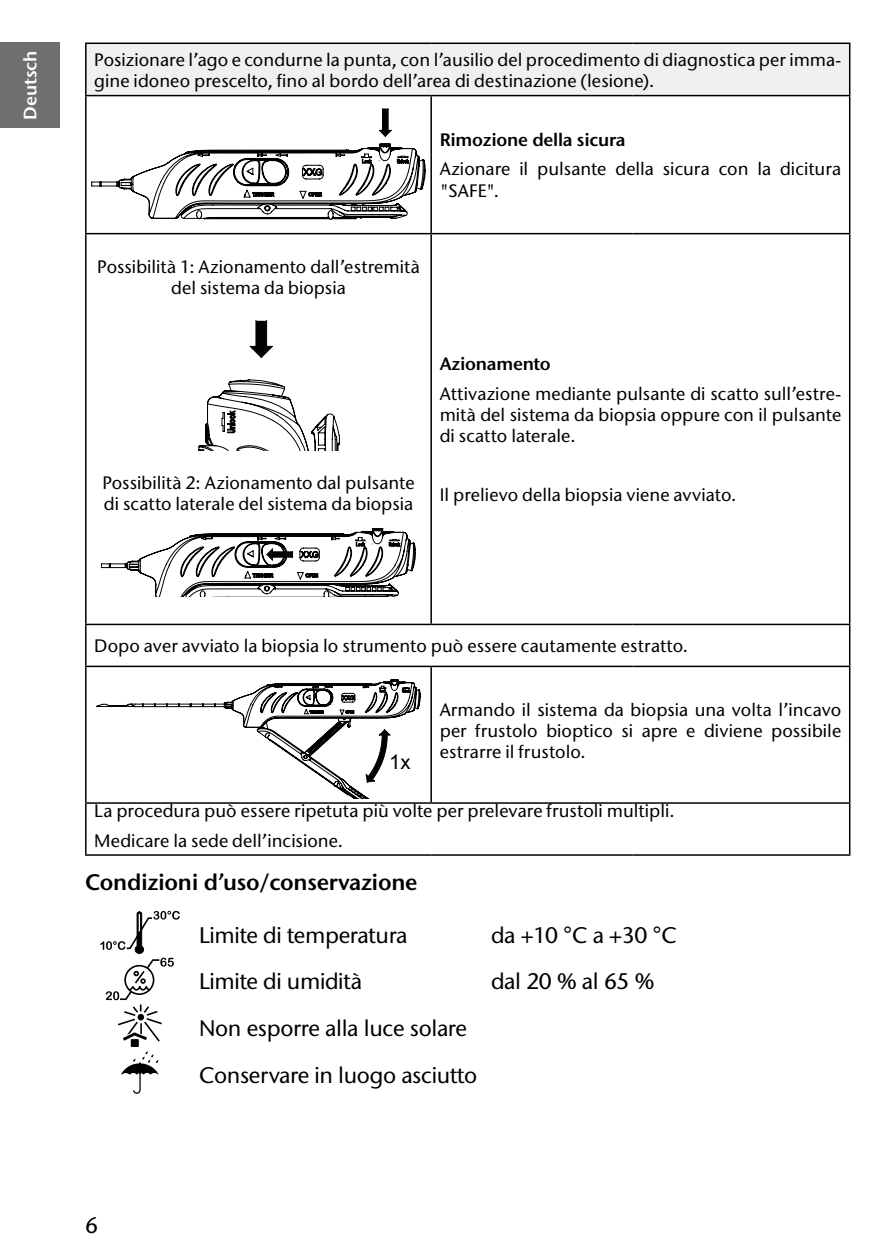
<style>
.page{position:relative;width:893px;height:1259px;background:#fff}
.page>*{position:absolute;margin:0;border:0;box-sizing:border-box;transform-origin:0 0}
.t1{font:500 22.5px/46.8px "Stone Sans ITC Pro";letter-spacing:-.015em;color:#000}
.t2{font:600 22.5px "Stone Sans ITC Pro";letter-spacing:-.015em;color:#000}
.t3{font:500 18px/21px "Stone Sans ITC Pro";letter-spacing:.005em;color:#000}
.t4{font:600 18px "Stone Sans ITC Pro";letter-spacing:-.015em;color:#000}
.t5{font:600 18px "Stone Sans ITC Pro";color:#fff}
</style>
<div class="page">
<div style="left:0;top:43px;width:60px;height:85px;background:#706f6f"></div>
<div style="left:86px;top:43px;width:764px;height:53px;background:#f0f0f0"></div>
<svg style="left:87px;top:96px;width:762px;height:703px"></svg>
<hr style="left:849px;top:44px;width:1px;height:51px;background:#000">
<hr style="left:849px;top:96px;width:1px;height:137px;background:#000">
<hr style="left:849px;top:234px;width:1px;height:389px;background:#000">
<hr style="left:849px;top:625px;width:1px;height:40px;background:#000">
<hr style="left:849px;top:667px;width:1px;height:135px;background:#000">
<hr style="left:849px;top:804px;width:1px;height:50px;background:#000">
<hr style="left:85px;top:96px;width:2px;height:137px;background:#000">
<hr style="left:85px;top:234px;width:2px;height:389px;background:#000">
<hr style="left:85px;top:667px;width:2px;height:135px;background:#000">
<hr style="left:85px;top:95px;width:346px;height:1px;background:#000">
<hr style="left:85px;top:233px;width:346px;height:1px;background:#000">
<hr style="left:85px;top:665px;width:346px;height:2px;background:#000">
<hr style="left:85px;top:854px;width:346px;height:1px;background:#000">
<hr style="left:431px;top:854px;width:202px;height:1px;background:#000">
<hr style="left:633px;top:854px;width:217px;height:1px;background:#000">
<hr style="left:431px;top:95px;width:202px;height:1px;background:#000">
<hr style="left:430px;top:96px;width:2px;height:137px;background:#000">
<hr style="left:633px;top:95px;width:217px;height:1px;background:#000">
<hr style="left:431px;top:233px;width:202px;height:1px;background:#000">
<hr style="left:430px;top:234px;width:2px;height:389px;background:#000">
<hr style="left:633px;top:233px;width:217px;height:1px;background:#000">
<hr style="left:431px;top:665px;width:202px;height:2px;background:#000">
<hr style="left:430px;top:667px;width:2px;height:135px;background:#000">
<hr style="left:633px;top:665px;width:217px;height:2px;background:#000">
<hr style="left:85px;top:43px;width:346px;height:1px;background:#000">
<hr style="left:85px;top:44px;width:2px;height:51px;background:#000">
<hr style="left:431px;top:43px;width:202px;height:1px;background:#000">
<hr style="left:633px;top:43px;width:217px;height:1px;background:#000">
<hr style="left:85px;top:623px;width:346px;height:2px;background:#000">
<hr style="left:85px;top:625px;width:2px;height:40px;background:#000">
<hr style="left:431px;top:623px;width:202px;height:2px;background:#000">
<hr style="left:633px;top:623px;width:217px;height:2px;background:#000">
<hr style="left:85px;top:802px;width:346px;height:2px;background:#000">
<hr style="left:85px;top:804px;width:2px;height:50px;background:#000">
<hr style="left:431px;top:802px;width:202px;height:2px;background:#000">
<hr style="left:633px;top:802px;width:217px;height:2px;background:#000">
<svg style="left:91px;top:109px;width:334px;height:110px"></svg>
<svg style="left:250px;top:321px;width:23px;height:37px"></svg>
<svg style="left:199px;top:379px;width:142px;height:71px"></svg>
<svg style="left:101px;top:528px;width:315px;height:68px"></svg>
<div style="left:131px;top:1039px;width:8px;height:8px;background:#000"></div>
<svg style="left:100px;top:911px;width:80px;height:129px"></svg>
<svg style="left:121px;top:1051px;width:37px;height:42px"></svg>
<svg style="left:97px;top:679px;width:323px;height:119px"></svg>
<p class="t5" style="left:19px;top:120px;width:71px;rotate:-90deg">Deutsch</p>
<p class="t3" style="left:94px;top:49px;width:748px">Posizionare l’ago e condurne la punta, con l’ausilio del procedimento di diagnostica per imma&shy;gine idoneo prescelto, fino al bordo dell’area di destinazione (lesione).</p>
<p class="t4" style="left:440px;top:128px;width:188px">Rimozione della sicura</p>
<p class="t3" style="left:440px;top:159px;width:403px">Azionare il pulsante della sicura con la dicitura "SAFE".</p>
<p class="t3" style="left:97px;top:256px;width:324px;text-align:center">Possibilità 1: Azionamento dall’estremità del sistema da biopsia</p>
<p class="t3" style="left:102px;top:472px;width:314px">Possibilità 2: Azionamento dal pulsante di scatto laterale del sistema da biopsia</p>
<p class="t4" style="left:440px;top:353px;width:113px">Azionamento</p>
<p class="t3" style="left:440px;top:383px;width:403px;text-align:justify">Attivazione mediante pulsante di scatto sull’estre&shy;mità del sistema da biopsia oppure con il pulsante di scatto laterale.</p>
<p class="t3" style="left:440px;top:484px;width:298px">Il prelievo della biopsia viene avviato.</p>
<p class="t3" style="left:94px;top:635px;width:595px">Dopo aver avviato la biopsia lo strumento può essere cautamente estratto.</p>
<p class="t3" style="left:440px;top:699px;width:403px;text-align:justify">Armando il sistema da biopsia una volta l’incavo per frustolo bioptico si apre e diviene possibile estrarre il frustolo.</p>
<p class="t3" style="left:94px;top:796px;width:582px;line-height:29.4px">La procedura può essere ripetuta più volte per prelevare frustoli multipli.<br>Medicare la sede dell’incisione.</p>
<p class="t2" style="left:85px;top:868px;width:334px">Condizioni d’uso/conservazione</p>
<p class="t1" style="left:199px;top:911px;width:210px">Limite di temperatura</p>
<p class="t1" style="left:491px;top:911px;width:187px">da +10 °C a +30 °C</p>
<p class="t1" style="left:199px;top:958px;width:165px">Limite di umidità</p>
<p class="t1" style="left:491px;top:958px;width:165px">dal 20 % al 65 %</p>
<p class="t1" style="left:199px;top:1004px;width:280px">Non esporre alla luce solare<br>Conservare in luogo asciutto</p>
<p class="t1" style="left:85px;top:1201px;width:14px">6</p>
</div>
